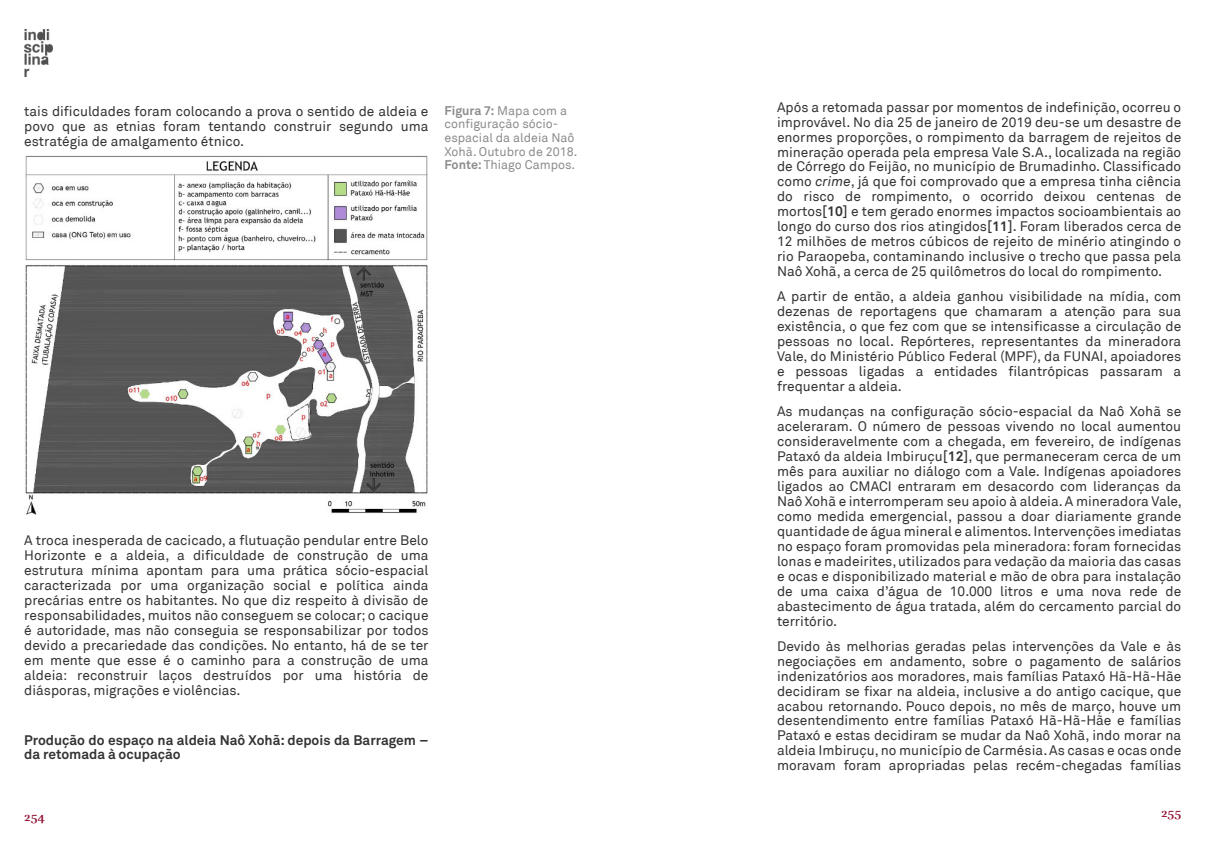
<style>
.page{position:relative;width:1205px;height:851px;background:#fff}
.page>*{position:absolute;margin:0;border:0;box-sizing:border-box;transform-origin:0 0}
.t1{font:13.75px/15px "Akkurat";color:#333;text-align:justify}
.t2{font:700 13.75px/15px "Akkurat";color:#333}
.t3{font:12.5px/13.6px "Akkurat";color:#8c8c8c}
.t4{font:700 12.5px "Rufina";color:#911231}
.s1{font-weight:700}
.s2{font-style:italic}
</style>
<div class="page">
<img style="left:24px;top:30px;width:28px;height:46px">
<img style="left:25px;top:155px;width:403px;height:359px">
<p class="t1" style="left:24px;top:103px;width:406px">tais dificuldades foram colocando a prova o sentido de aldeia e povo que as etnias foram tentando construir segundo uma estratégia de amalgamento étnico.</p>
<p class="t3" style="left:444px;top:103px;width:135px"><span class="s1">Figura 7:</span> Mapa com a configuração sócio&shy;espacial da aldeia Naô<br>Xohã. Outubro de 2018.<br><span class="s1">Fonte:</span> Thiago Campos.</p>
<p class="t1" style="left:24px;top:532px;width:406px">A troca inesperada de cacicado, a flutuação pendular entre Belo Horizonte e a aldeia, a dificuldade de construção de uma estrutura mínima apontam para uma prática sócio-espacial caracterizada por uma organização social e política ainda precárias entre os habitantes. No que diz respeito à divisão de responsabilidades, muitos não conseguem se colocar; o cacique é autoridade, mas não conseguia se responsabilizar por todos devido a precariedade das condições. No entanto, há de se ter em mente que esse é o caminho para a construção de uma aldeia: reconstruir laços destruídos por uma história de diásporas, migrações e violências.</p>
<p class="t2" style="left:24px;top:731px;width:406px">Produção do espaço na aldeia Naô Xohã: depois da Barragem – da retomada à ocupação</p>
<p class="t4" style="left:24px;top:808px;width:23px">254</p>
<p class="t1" style="left:777px;top:99px;width:406px">Após a retomada passar por momentos de indefinição, ocorreu o improvável. No dia 25 de janeiro de 2019 deu-se um desastre de enormes proporções, o rompimento da barragem de rejeitos de mineração operada pela empresa Vale S.A., localizada na região de Córrego do Feijão, no município de Brumadinho. Classificado como <span class="s2">crime</span>, já que foi comprovado que a empresa tinha ciência do risco de rompimento, o ocorrido deixou centenas de mortos<span class="s1">[10]</span> e tem gerado enormes impactos socioambientais ao longo do curso dos rios atingidos<span class="s1">[11]</span>. Foram liberados cerca de 12 milhões de metros cúbicos de rejeito de minério atingindo o rio Paraopeba, contaminando inclusive o trecho que passa pela Naô Xohã, a cerca de 25 quilômetros do local do rompimento.</p>
<p class="t1" style="left:777px;top:288px;width:406px">A partir de então, a aldeia ganhou visibilidade na mídia, com dezenas de reportagens que chamaram a atenção para sua existência, o que fez com que se intensificasse a circulação de pessoas no local. Repórteres, representantes da mineradora Vale, do Ministério Público Federal (MPF), da FUNAI, apoiadores e pessoas ligadas a entidades filantrópicas passaram a frequentar a aldeia.</p>
<p class="t1" style="left:777px;top:403px;width:406px">As mudanças na configuração sócio-espacial da Naô Xohã se aceleraram. O número de pessoas vivendo no local aumentou consideravelmente com a chegada, em fevereiro, de indígenas Pataxó da aldeia Imbiruçu<span class="s1">[12]</span>, que permaneceram cerca de um mês para auxiliar no diálogo com a Vale. Indígenas apoiadores ligados ao CMACI entraram em desacordo com lideranças da Naô Xohã e interromperam seu apoio à aldeia. A mineradora Vale, como medida emergencial, passou a doar diariamente grande quantidade de água mineral e alimentos.Intervenções imediatas no espaço foram promovidas pela mineradora: foram fornecidas lonas e madeirites, utilizados para vedação da maioria das casas e ocas e disponibilizado material e mão de obra para instalação de uma caixa d’água de 10.000 litros e uma nova rede de abastecimento de água tratada, além do cercamento parcial do território.</p>
<p class="t1" style="left:777px;top:637px;width:406px">Devido às melhorias geradas pelas intervenções da Vale e às negociações em andamento, sobre o pagamento de salários indenizatórios aos moradores, mais famílias Pataxó Hã-Hã-Hãe decidiram se fixar na aldeia, inclusive a do antigo cacique, que acabou retornando. Pouco depois, no mês de março, houve um desentendimento entre famílias Pataxó Hã-Hã-Hãe e famílias Pataxó e estas decidiram se mudar da Naô Xohã, indo morar na aldeia Imbiruçu, no município de Carmésia. As casas e ocas onde moravam foram apropriadas pelas recém-chegadas famílias</p>
<p class="t4" style="left:1161px;top:804px;width:22px">255</p>
</div>
